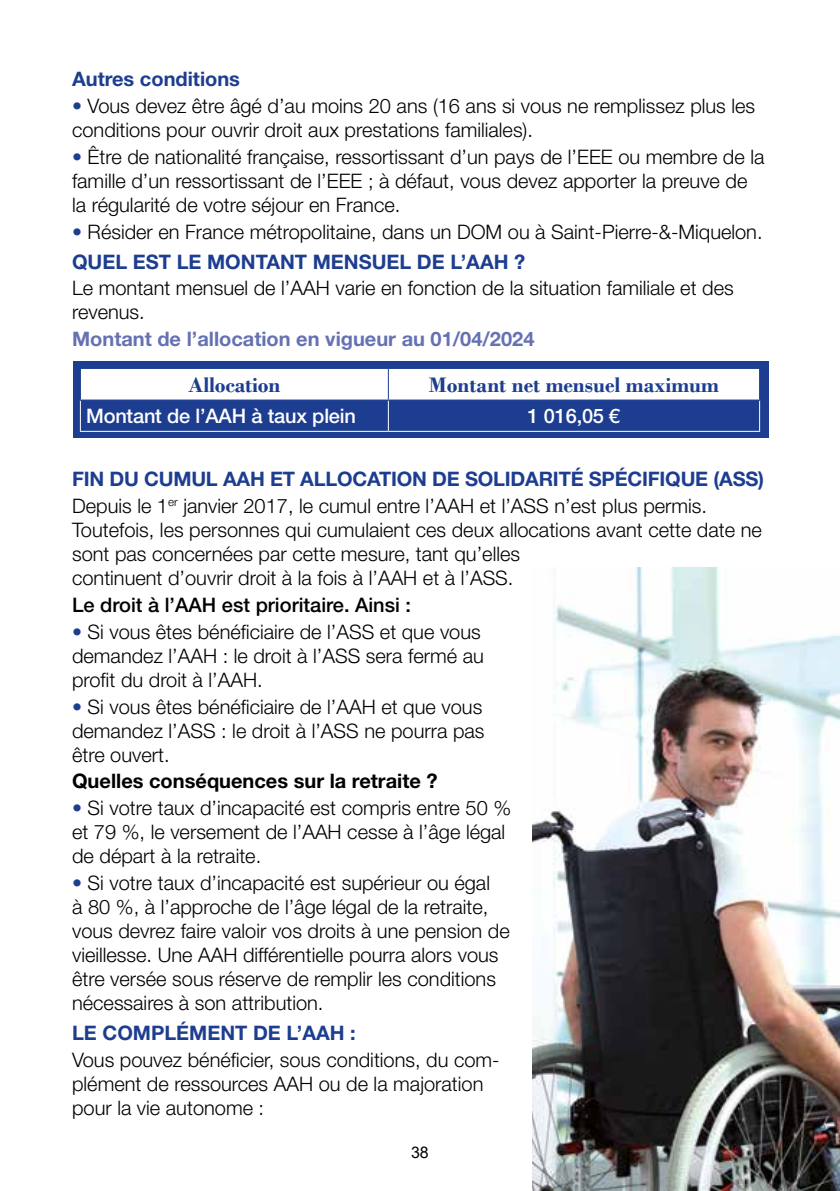
<style>
.page{position:relative;width:840px;height:1191px;background:#fff}
.page>*{position:absolute;margin:0;border:0;box-sizing:border-box;transform-origin:0 0}
.t1{font:700 22px "Bodoni";color:#1d3d90}
.t2{font:300 20px/24px "Helvetica Neue LT Std";color:#000}
.t3{font:700 20px "Helvetica Neue LT Std";color:#6671b3}
.t4{font:700 20px "Helvetica Neue LT Std";color:#1d3d90}
.t5{font:500 20px "Helvetica Neue LT Std";color:#000}
.t6{font:700 20px "Helvetica Neue LT Std";color:#000}
.t7{font:500 20px "Helvetica Neue LT Std";letter-spacing:-.01em;color:#fff}
.t8{font:16px "Arial";color:#000}
.s1{color:#1d3d90}
.s2{font-weight:700;color:#1d3d90}
</style>
<div class="page">
<div style="left:73px;top:361px;width:695px;height:77px;background:#1d3d90"></div>
<div style="left:81px;top:369px;width:677px;height:30px;background:#fff"></div>
<hr style="left:80px;top:400px;width:1px;height:31px;background:#fff">
<hr style="left:80px;top:431px;width:308px;height:1px;background:#fff">
<hr style="left:388px;top:431px;width:371px;height:1px;background:#fff">
<hr style="left:387px;top:400px;width:1px;height:31px;background:#fff">
<hr style="left:758px;top:400px;width:1px;height:31px;background:#fff">
<hr style="left:387px;top:369px;width:1px;height:30px;background:#1d3d90">
<img style="left:532px;top:567px;width:307px;height:624px">
<p class="t4" style="left:72px;top:67px;width:169px">Autres conditions</p>
<p class="t2" style="left:72px;top:94px;width:684px"><span class="s1">•</span> Vous devez être âgé d’au moins 20 ans (16 ans si vous ne remplissez plus les conditions pour ouvrir droit aux prestations familiales).</p>
<p class="t2" style="left:72px;top:144px;width:693px"><span class="s1">•</span> Être de nationalité française, ressortissant d’un pays de l’EEE ou membre de la famille d’un ressortissant de l’EEE ; à défaut, vous devez apporter la preuve de la régularité de votre séjour en France.</p>
<p class="t2" style="left:72px;top:216px;width:691px;line-height:29.6px"><span class="s1">•</span> Résider en France métropolitaine, dans un DOM ou à Saint-Pierre-&amp;-Miquelon.<br><span class="s2">QUEL EST LE MONTANT MENSUEL DE L’AAH ?</span></p>
<p class="t2" style="left:72px;top:276px;width:662px">Le montant mensuel de l’AAH varie en fonction de la situation familiale et des revenus.</p>
<p class="t3" style="left:72px;top:327px;width:463px">Montant de l’allocation en vigueur au 01/04/2024</p>
<p class="t1" style="left:188px;top:371px;width:94px">Allocation</p>
<p class="t1" style="left:428px;top:371px;width:291px">Montant net mensuel maximum</p>
<p class="t7" style="left:86px;top:404px;width:271px">Montant de l’AAH à taux plein</p>
<p class="t7" style="left:527px;top:404px;width:94px">1 016,05 €</p>
<p class="t2" style="left:72px;top:465px;width:693px;line-height:26.8px"><span class="s2">FIN DU CUMUL AAH ET ALLOCATION DE SOLIDARITÉ SPÉCIFIQUE (ASS)<br></span>Depuis le 1<sup>er</sup> janvier 2017, le cumul entre l’AAH et l’ASS n’est plus permis.</p>
<p class="t2" style="left:72px;top:517px;width:691px">Toutefois, les personnes qui cumulaient ces deux allocations avant cette date ne sont pas concernées par cette mesure, tant qu’elles<br>continuent d’ouvrir droit à la fois à l’AAH et à l’ASS.</p>
<p class="t5" style="left:72px;top:593px;width:340px">Le droit à l’AAH est prioritaire. Ainsi :</p>
<p class="t2" style="left:72px;top:619px;width:413px"><span class="s1">•</span> Si vous êtes bénéficiaire de l’ASS et que vous demandez l’AAH : le droit à l’ASS sera fermé au profit du droit à l’AAH.</p>
<p class="t2" style="left:72px;top:694px;width:414px;text-align:justify"><span class="s1">•</span> Si vous êtes bénéficiaire de l’AAH et que vous demandez l’ASS : le droit à l’ASS ne pourra pas être ouvert.</p>
<p class="t6" style="left:72px;top:769px;width:367px">Quelles conséquences sur la retraite ?</p>
<p class="t2" style="left:72px;top:795px;width:440px"><span class="s1">•</span> Si votre taux d’incapacité est compris entre 50 % et 79 %, le versement de l’AAH cesse à l’âge légal de départ à la retraite.</p>
<p class="t2" style="left:72px;top:870px;width:439px"><span class="s1">•</span> Si votre taux d’incapacité est supérieur ou égal<br>à 80 %, à l’approche de l’âge légal de la retraite, vous devrez faire valoir vos droits à une pension de vieillesse. Une AAH différentielle pourra alors vous être versée sous réserve de remplir les conditions nécessaires à son attribution.</p>
<p class="t4" style="left:72px;top:1020px;width:285px">LE COMPLÉMENT DE L’AAH :</p>
<p class="t2" style="left:72px;top:1047px;width:429px">Vous pouvez bénéficier, sous conditions, du com&shy;plément de ressources AAH ou de la majoration pour la vie autonome :</p>
<p class="t8" style="left:411px;top:1141px;width:19px">38</p>
</div>
